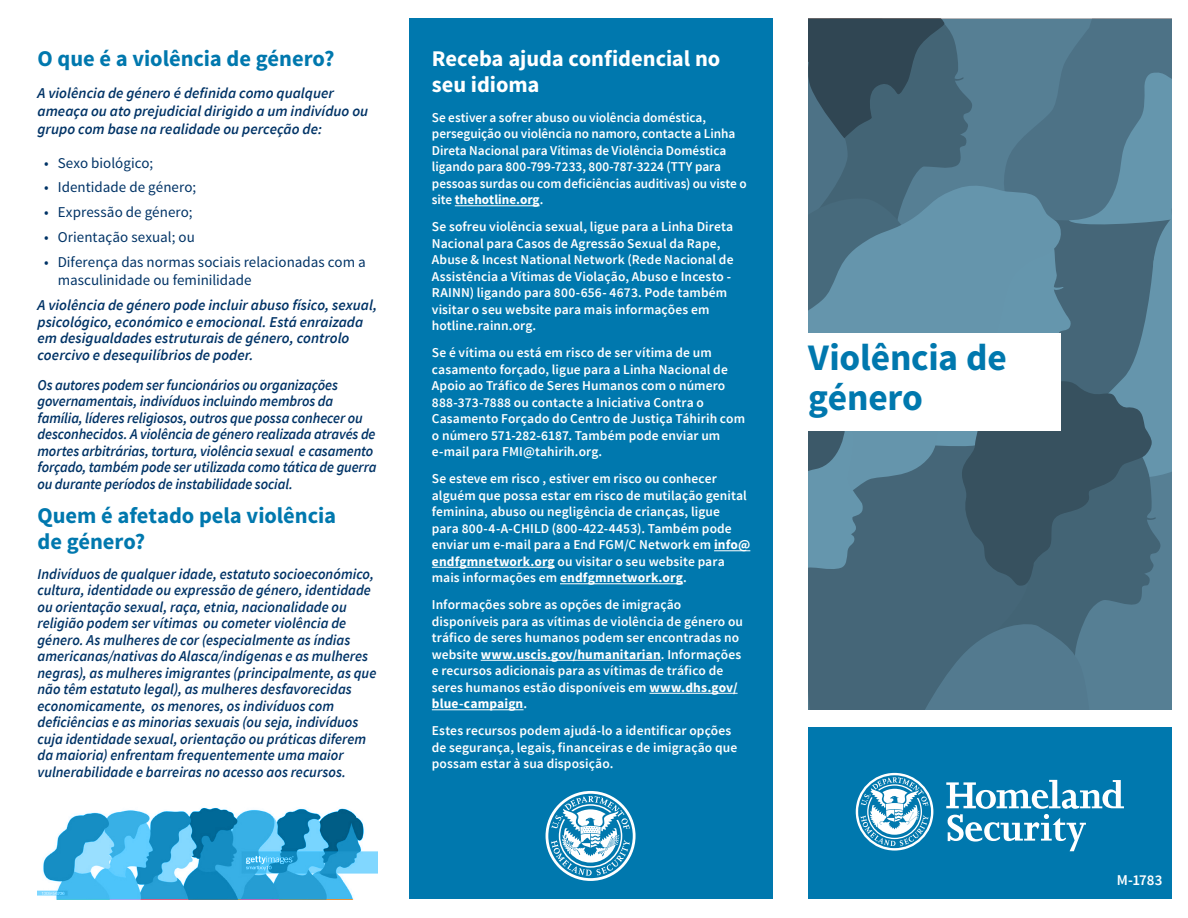
<style>
.page{position:relative;width:1188px;height:918px;background:#fff}
.page>*{position:absolute;margin:0;border:0;box-sizing:border-box;transform-origin:0 0}
.t1{font:700 37.5px/40.5px "Source Sans Pro";letter-spacing:-.005em;color:#0078ae}
.Heading_1{font:700 22.5px/25.5px "Source Sans Pro";color:#0078ae}
.Heading_1_-_White{font:700 22.5px/25.5px "Source Sans Pro";letter-spacing:-.005em;color:#fff}
.Paragraph_Style_1{font:italic 600 15px/16.5px "Source Sans Pro";color:#036;scale:.96 1}
.Paragraph_Style_1-2{font:italic 600 15px/16.5px "Source Sans Pro";color:#036;scale:.95 1}
.Paragraph_Style_1-3{font:italic 600 15px/16.5px "Source Sans Pro";color:#036}
.t2{font:15px/18px "Source Sans Pro";letter-spacing:.005em;color:#036}
.t3{font:600 15px "Source Sans Pro";color:#fff}
.Paragraph_Style_1-4{font:600 13.5px/16.5px "Source Sans Pro";letter-spacing:.005em;color:#fff}
.s1{font-weight:700}
</style>
<div class="page">
<div style="left:409px;top:19px;width:363px;height:880px;background:#0078ae"></div>
<div style="left:808px;top:727px;width:364px;height:172px;background:#0078ae"></div>
<svg style="left:808px;top:19px;width:364px;height:690px;background:#507487"></svg>
<hr style="left:455px;top:205px;width:85px;height:1px;background:#fff">
<hr style="left:714px;top:550px;width:36px;height:1px;background:#fff">
<hr style="left:432px;top:567px;width:123px;height:1px;background:#fff">
<hr style="left:560px;top:583px;width:123px;height:1px;background:#fff">
<hr style="left:481px;top:660px;width:180px;height:1px;background:#fff">
<hr style="left:649px;top:693px;width:89px;height:1px;background:#fff">
<hr style="left:432px;top:709px;width:92px;height:1px;background:#fff">
<div style="left:802px;top:333px;width:258px;height:97px;background:#fff"></div>
<svg style="left:38px;top:807px;width:340px;height:92px"></svg>
<svg style="left:546px;top:791px;width:90px;height:90px"></svg>
<svg style="left:946px;top:780px;width:178px;height:71px"></svg>
<svg style="left:856px;top:773px;width:77px;height:78px"></svg>
<h1 class="Heading_1" style="left:38px;top:47px;width:298px">O que é a violência de género?</h1>
<p class="Paragraph_Style_1-3" style="left:38px;top:84px;width:332px;line-height:18px">A violência de género é definida como qualquer ameaça ou ato prejudicial dirigido a um indivíduo ou grupo com base na realidade ou perceção de:</p>
<p class="t2" style="left:44px;top:154px;width:110px">• Sexo biológico;</p>
<p class="t2" style="left:44px;top:179px;width:153px">• Identidade de género;</p>
<p class="t2" style="left:44px;top:203px;width:150px">• Expressão de género;</p>
<p class="t2" style="left:44px;top:228px;width:152px">• Orientação sexual; ou</p>
<p class="t2" style="left:58px;top:253px;width:310px;text-indent:-14px">• Diferença das normas sociais relacionadas com a masculinidade ou feminilidade</p>
<p class="Paragraph_Style_1-3" style="left:38px;top:297px;width:341px">A violência de género pode incluir abuso físico, sexual, psicológico, económico e emocional. Está enraizada em desigualdades estruturais de género, controlo coercivo e desequilíbrios de poder.</p>
<p class="Paragraph_Style_1-2" style="left:38px;top:376px;width:358px">Os autores podem ser funcionários ou organizações governamentais, indivíduos incluindo membros da família, líderes religiosos, outros que possa conhecer ou desconhecidos. A violência de género realizada através de mortes arbitrárias, tortura, violência sexual e casamento forçado, também pode ser utilizada como tática de guerra ou durante períodos de instabilidade social.</p>
<h1 class="Heading_1" style="left:38px;top:504px;width:300px">Quem é afetado pela violência de género?</h1>
<p class="Paragraph_Style_1" style="left:38px;top:565px;width:355px">Indivíduos de qualquer idade, estatuto socioeconómico, cultura, identidade ou expressão de género, identidade ou orientação sexual, raça, etnia, nacionalidade ou religião podem ser vítimas ou cometer violência de género. As mulheres de cor (especialmente as índias americanas/nativas do Alasca/indígenas e as mulheres negras), as mulheres imigrantes (principalmente, as que não têm estatuto legal), as mulheres desfavorecidas economicamente, os menores, os indivíduos com deficiências e as minorias sexuais (ou seja, indivíduos cuja identidade sexual, orientação ou práticas diferem da maioria) enfrentam frequentemente uma maior vulnerabilidade e barreiras no acesso aos recursos.</p>
<h1 class="Heading_1_-_White" style="left:432px;top:47px;width:290px">Receba ajuda confidencial no seu idioma</h1>
<p class="Paragraph_Style_1-4" style="left:432px;top:109px;width:316px">Se estiver a sofrer abuso ou violência doméstica, perseguição ou violência no namoro, contacte a Linha Direta Nacional para Vítimas de Violência Doméstica ligando para 800-799-7233, 800-787-3224 (TTY para pessoas surdas ou com deficiências auditivas) ou viste o site <span class="s1">thehotline.org</span>.</p>
<p class="Paragraph_Style_1-4" style="left:432px;top:219px;width:303px">Se sofreu violência sexual, ligue para a Linha Direta Nacional para Casos de Agressão Sexual da Rape, Abuse &amp; Incest National Network (Rede Nacional de Assistência a Vítimas de Violação, Abuso e Incesto - RAINN) ligando para 800-656- 4673. Pode também visitar o seu website para mais informações em hotline.rainn.org.</p>
<p class="Paragraph_Style_1-4" style="left:432px;top:345px;width:315px">Se é vítima ou está em risco de ser vítima de um casamento forçado, ligue para a Linha Nacional de Apoio ao Tráfico de Seres Humanos com o número 888-373-7888 ou contacte a Iniciativa Contra o Casamento Forçado do Centro de Justiça Táhirih com o número 571-282-6187. Também pode enviar um e-mail para FMI@tahirih.org.</p>
<p class="Paragraph_Style_1-4" style="left:432px;top:471px;width:320px">Se esteve em risco , estiver em risco ou conhecer alguém que possa estar em risco de mutilação genital feminina, abuso ou negligência de crianças, ligue para 800-4-A-CHILD (800-422-4453). Também pode enviar um e-mail para a End FGM/C Network em <span class="s1">info@ endfgmnetwork.org</span> ou visitar o seu website para mais informações em <span class="s1">endfgmnetwork.org</span>.</p>
<p class="Paragraph_Style_1-4" style="left:432px;top:597px;width:313px">Informações sobre as opções de imigração disponíveis para as vítimas de violência de género ou tráfico de seres humanos podem ser encontradas no website <span class="s1">www.uscis.gov/humanitarian</span>. Informações e recursos adicionais para as vítimas de tráfico de seres humanos estão disponíveis em <span class="s1">www.dhs.gov/ blue-campaign</span>.</p>
<p class="Paragraph_Style_1-4" style="left:432px;top:723px;width:307px">Estes recursos podem ajudá-lo a identificar opções de segurança, legais, financeiras e de imigração que possam estar à sua disposição.</p>
<p class="t1" style="left:808px;top:338px;width:200px">Violência de género</p>
<p class="t3" style="left:1117px;top:871px;width:47px">M-1783</p>
</div>
